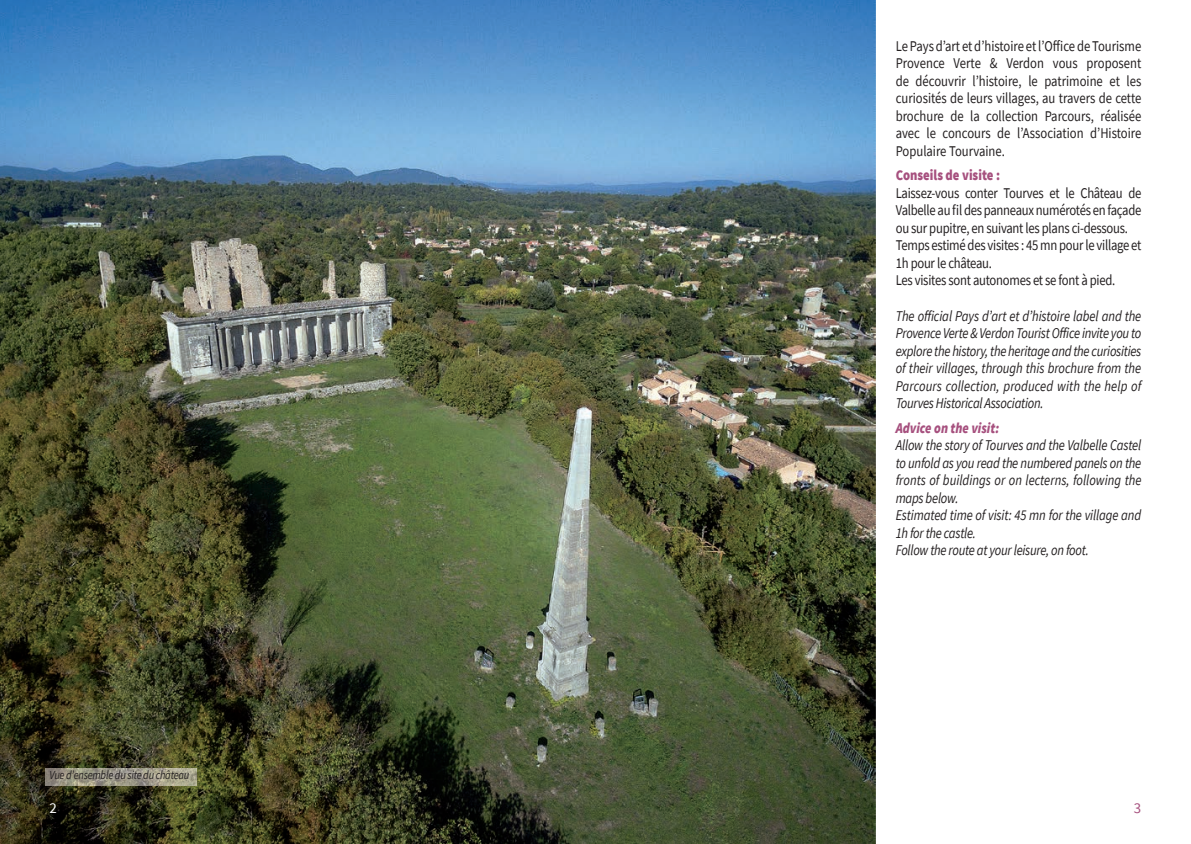
<style>
.page{position:relative;width:1191px;height:844px;background:#fff}
.page>*{position:absolute;margin:0;border:0;box-sizing:border-box;transform-origin:0 0}
.t1{font:14.88px/17.5px "Source Sans Pro";letter-spacing:-.02em;color:#231f20;text-align:justify;scale:.85 1}
.t2{font:italic 14.88px/17.5px "Source Sans Pro";letter-spacing:-.015em;color:#231f20;text-align:justify;scale:.85 1}
.t3{font:900 14.88px "Source Sans Pro";color:#a6507e;scale:.85 1}
.t4{font:italic 900 14.88px "Source Sans Pro";color:#a6507e;scale:.85 1}
.t5{font:14.88px "Source Sans Pro";color:#fff}
.t6{font:14.88px "Source Sans Pro";color:#a6507e}
.t7{font:italic 12.25px "Source Sans Pro";letter-spacing:-.02em;color:#231f20;scale:.85 1}
</style>
<div class="page">
<img style="left:0;top:0;width:876px;height:843px">
<img style="left:46px;top:768px;width:151px;height:17px">
<p class="t1" style="left:895px;top:37px;width:290px">Le Pays d’art et d’histoire et l’Office de Tourisme Provence Verte &amp; Verdon vous proposent de découvrir l’histoire, le patrimoine et les curiosités de leurs villages, au travers de cette brochure de la collection Parcours, réalisée avec le concours de l’Association d’Histoire Populaire Tourvaine.</p>
<p class="t3" style="left:895px;top:165px;width:124px">Conseils de visite :</p>
<p class="t1" style="left:895px;top:184px;width:290px;text-align:left">Laissez-vous conter Tourves et le Château de Valbelle au fil des panneaux numérotés en façade ou sur pupitre, en suivant les plans ci-dessous.<br>Temps estimé des visites : 45 mn pour le village et 1h pour le château.<br>Les visites sont autonomes et se font à pied.</p>
<p class="t2" style="left:895px;top:307px;width:291px">The official Pays d’art et d’histoire label and the Provence Verte &amp; Verdon Tourist Office invite you to explore the history, the heritage and the curiosities of their villages, through this brochure from the Parcours collection, produced with the help of Tourves Historical Association.</p>
<p class="t4" style="left:895px;top:417px;width:123px">Advice on the visit:</p>
<p class="t2" style="left:895px;top:436px;width:291px;text-align:left">Allow the story of Tourves and the Valbelle Castel to unfold as you read the numbered panels on the fronts of buildings or on lecterns, following the maps below.<br>Estimated time of visit: 45 mn for the village and 1h for the castle.<br>Follow the route at your leisure, on foot.</p>
<p class="t7" style="left:50px;top:767px;width:166px">Vue d’ensemble du site du château</p>
<p class="t5" style="left:50px;top:797px;width:9px">2</p>
<p class="t6" style="left:1134px;top:797px;width:9px">3</p>
</div>
